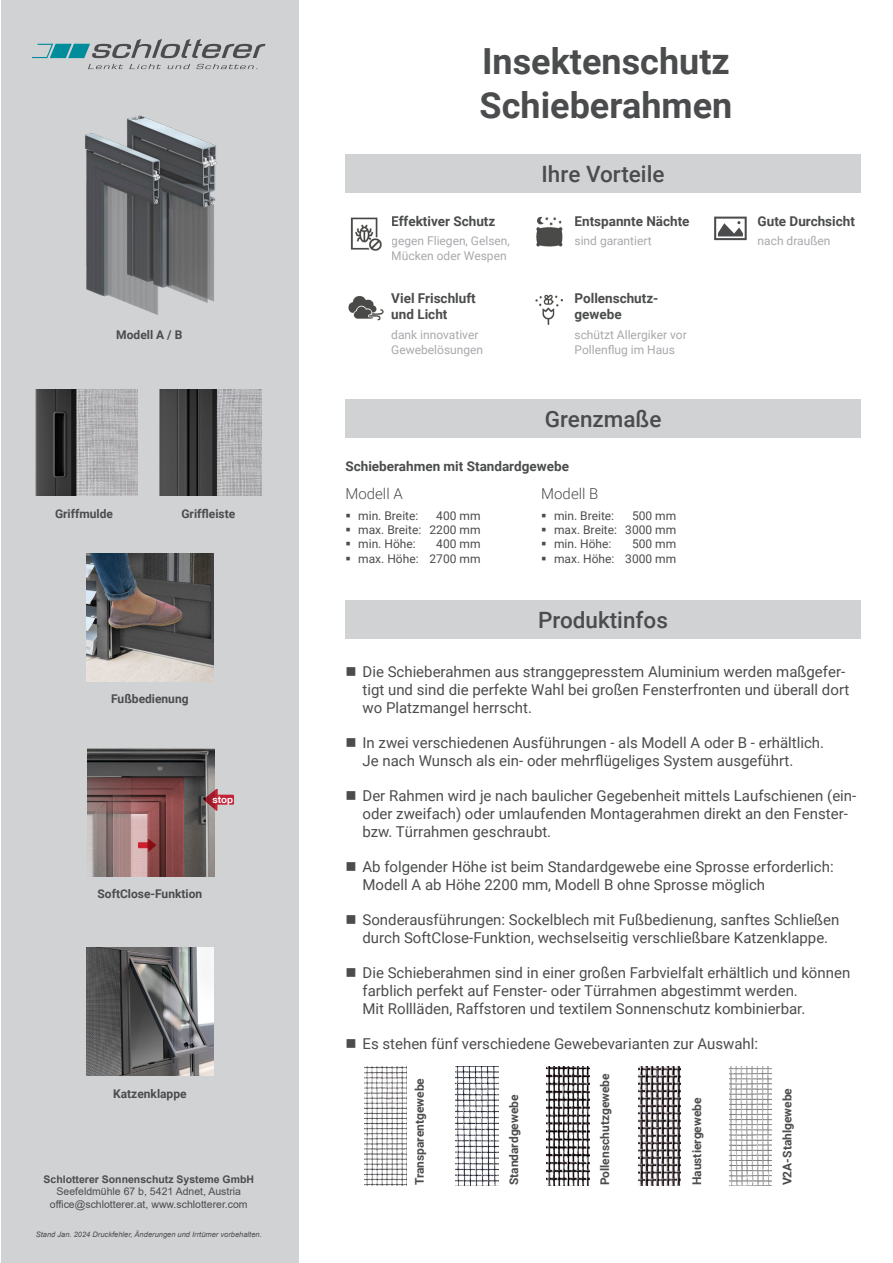
<style>
.page{position:relative;width:893px;height:1263px;background:#fff}
.page>*{position:absolute;margin:0;border:0;box-sizing:border-box;transform-origin:0 0}
.Ü1{font:700 36px "Roboto";color:#4b4c4d}
.Ü2{font:500 22.5px "Roboto";color:#4b4c4d}
.t1{font:15px/18px "Roboto";color:#4b4c4d}
.Ü4{font:300 15px "Roboto";color:#4b4c4d}
.Ü3{font:700 13.5px/16.2px "Roboto";color:#4b4c4d}
.Bildunterschrift_1{font:700 12px "Roboto";color:#4b4c4d}
.Text_8_Pkt{font:12px/15px "Roboto";color:#a8a9ad}
.t2{font:12px "Roboto";color:#4b4c4d}
.t3{font:10.5px "Arial";color:#4b4c4d}
.t4{font:700 10.5px "Arial";color:#4b4c4d}
.t5{font:700 9.75px "Helvetica Neue LT";color:#fff}
.t6{font:italic 7.5px "Arial";color:#4b4c4d}
</style>
<div class="page">
<div style="left:1px;top:0;width:298px;height:1263px;background:#d1d2d4"></div>
<svg style="left:88px;top:64px;width:35px;height:5px"></svg>
<svg style="left:129px;top:64px;width:32px;height:5px"></svg>
<svg style="left:167px;top:64px;width:23px;height:5px"></svg>
<svg style="left:196px;top:64px;width:61px;height:5px"></svg>
<svg style="left:32px;top:39px;width:234px;height:19px"></svg>
<div style="left:345px;top:399px;width:516px;height:38px;background:#d1d2d4"></div>
<div style="left:345px;top:600px;width:516px;height:38px;background:#d1d2d4"></div>
<div style="left:345px;top:154px;width:516px;height:38px;background:#d1d2d4"></div>
<img style="left:536px;top:216px;width:27px;height:31px">
<svg style="left:714px;top:217px;width:33px;height:23px"></svg>
<img style="left:350px;top:217px;width:32px;height:34px">
<img style="left:348px;top:296px;width:36px;height:25px">
<img style="left:535px;top:294px;width:28px;height:31px">
<img style="left:456px;top:1066px;width:42px;height:119px">
<img style="left:364px;top:1066px;width:43px;height:119px">
<img style="left:638px;top:1066px;width:43px;height:119px">
<img style="left:547px;top:1066px;width:42px;height:119px">
<img style="left:729px;top:1066px;width:43px;height:119px">
<img style="left:86px;top:553px;width:128px;height:128px">
<img style="left:87px;top:748px;width:128px;height:128px">
<img style="left:138px;top:840px;width:18px;height:12px">
<img style="left:204px;top:789px;width:30px;height:21px">
<img style="left:86px;top:948px;width:128px;height:127px">
<img style="left:85px;top:115px;width:132px;height:200px">
<img style="left:159px;top:389px;width:102px;height:106px">
<img style="left:35px;top:389px;width:102px;height:106px">
<p class="Bildunterschrift_1" style="left:116px;top:327px;width:68px">Modell A / B</p>
<p class="Bildunterschrift_1" style="left:55px;top:505px;width:59px">Griffmulde</p>
<p class="Bildunterschrift_1" style="left:181px;top:505px;width:55px">Griffleiste</p>
<p class="Bildunterschrift_1" style="left:111px;top:690px;width:79px">Fußbedienung</p>
<p class="t5" style="left:212px;top:793px;width:22px">stop</p>
<p class="Bildunterschrift_1" style="left:98px;top:885px;width:106px">SoftClose-Funktion</p>
<p class="Bildunterschrift_1" style="left:113px;top:1085px;width:75px">Katzenklappe</p>
<p class="t4" style="left:44px;top:1171px;width:212px">Schlotterer Sonnenschutz Systeme GmbH</p>
<p class="t3" style="left:57px;top:1184px;width:186px">Seefeldmühle 67 b, 5421 Adnet, Austria</p>
<p class="t3" style="left:50px;top:1197px;width:199px">office@schlotterer.at, www.schlotterer.com</p>
<p class="t6" style="left:36px;top:1229px;width:227px">Stand Jan. 2024 Druckfehler, Änderungen und Irrtümer vorbehalten.</p>
<p class="Ü1" style="left:482px;top:36px;width:249px">Insektenschutz</p>
<p class="Ü1" style="left:480px;top:80px;width:254px">Schieberahmen</p>
<p class="Ü3" style="left:391px;top:212px;width:106px">Effektiver Schutz</p>
<p class="Text_8_Pkt" style="left:391px;top:233px;width:120px">gegen Fliegen, Gelsen,<br>Mücken oder Wespen</p>
<p class="Ü3" style="left:391px;top:290px;width:86px">Viel Frischluft und Licht</p>
<p class="Text_8_Pkt" style="left:391px;top:326px;width:93px">dank innovativer<br>Gewebelösungen</p>
<p class="Ü2" style="left:542px;top:158px;width:124px">Ihre Vorteile</p>
<p class="Ü3" style="left:574px;top:212px;width:117px">Entspannte Nächte</p>
<p class="Text_8_Pkt" style="left:574px;top:233px;width:79px">sind garantiert</p>
<p class="Ü3" style="left:574px;top:290px;width:86px">Pollenschutz&shy;gewebe</p>
<p class="Text_8_Pkt" style="left:574px;top:326px;width:114px">schützt Allergiker vor</p>
<p class="Text_8_Pkt" style="left:574px;top:341px;width:102px">Pollenflug im Haus</p>
<p class="Ü2" style="left:545px;top:403px;width:118px">Grenzmaße</p>
<p class="Ü3" style="left:345px;top:458px;width:225px">Schieberahmen mit Standardgewebe</p>
<p class="Ü4" style="left:345px;top:483px;width:59px">Modell A</p>
<p class="Ü4" style="left:541px;top:483px;width:59px">Modell B</p>
<p class="t2" style="left:358px;top:507px;width:62px">min. Breite:</p>
<p class="t2" style="left:436px;top:507px;width:46px">400 mm</p>
<p class="t2" style="left:358px;top:521px;width:124px">max. Breite: 2200 mm</p>
<p class="t2" style="left:358px;top:536px;width:59px">min. Höhe:</p>
<p class="t2" style="left:436px;top:536px;width:46px">400 mm</p>
<p class="t2" style="left:358px;top:550px;width:124px">max. Höhe: 2700 mm</p>
<p class="t2" style="left:554px;top:507px;width:62px">min. Breite:</p>
<p class="t2" style="left:632px;top:507px;width:46px">500 mm</p>
<p class="t2" style="left:554px;top:521px;width:124px">max. Breite: 3000 mm</p>
<p class="t2" style="left:554px;top:536px;width:59px">min. Höhe:</p>
<p class="t2" style="left:632px;top:536px;width:46px">500 mm</p>
<p class="t2" style="left:554px;top:550px;width:124px">max. Höhe: 3000 mm</p>
<p class="Ü2" style="left:538px;top:604px;width:131px">Produktinfos</p>
<p class="Ü3" style="left:758px;top:212px;width:99px">Gute Durchsicht</p>
<p class="Text_8_Pkt" style="left:758px;top:233px;width:74px">nach draußen</p>
<p class="t1" style="left:362px;top:662px;width:488px">Die Schieberahmen aus stranggepresstem Aluminium werden maßgefer&shy;tigt und sind die perfekte Wahl bei großen Fensterfronten und überall dort wo Platzmangel herrscht.</p>
<p class="t1" style="left:362px;top:733px;width:463px">In zwei verschiedenen Ausführungen - als Modell A oder B - erhältlich.<br>Je nach Wunsch als ein- oder mehrflügeliges System ausgeführt.</p>
<p class="t1" style="left:362px;top:786px;width:495px">Der Rahmen wird je nach baulicher Gegebenheit mittels Laufschienen (ein&shy;oder zweifach) oder umlaufenden Montagerahmen direkt an den Fenster&shy;bzw. Türrahmen geschraubt.</p>
<p class="t1" style="left:362px;top:857px;width:473px">Ab folgender Höhe ist beim Standardgewebe eine Sprosse erforderlich:<br>Modell A ab Höhe 2200 mm, Modell B ohne Sprosse möglich</p>
<p class="t1" style="left:362px;top:910px;width:478px">Sonderausführungen: Sockelblech mit Fußbedienung, sanftes Schließen durch SoftClose-Funktion, wechselseitig verschließbare Katzenklappe.</p>
<p class="t1" style="left:362px;top:963px;width:489px">Die Schieberahmen sind in einer großen Farbvielfalt erhältlich und können farblich perfekt auf Fenster- oder Türrahmen abgestimmt werden.<br>Mit Rollläden, Raffstoren und textilem Sonnenschutz kombinierbar.</p>
<p class="t1" style="left:362px;top:1034px;width:397px">Es stehen fünf verschiedene Gewebevarianten zur Auswahl:</p>
<p class="Bildunterschrift_1" style="left:411px;top:1185px;width:109px;rotate:-90deg">Transparentgewebe</p>
<p class="Bildunterschrift_1" style="left:506px;top:1185px;width:92px;rotate:-90deg">Standardgewebe</p>
<p class="Bildunterschrift_1" style="left:596px;top:1185px;width:113px;rotate:-90deg">Pollenschutzgewebe</p>
<p class="Bildunterschrift_1" style="left:688px;top:1185px;width:89px;rotate:-90deg">Haustiergewebe</p>
<p class="Bildunterschrift_1" style="left:779px;top:1185px;width:99px;rotate:-90deg">V2A-Stahlgewebe</p>
</div>
